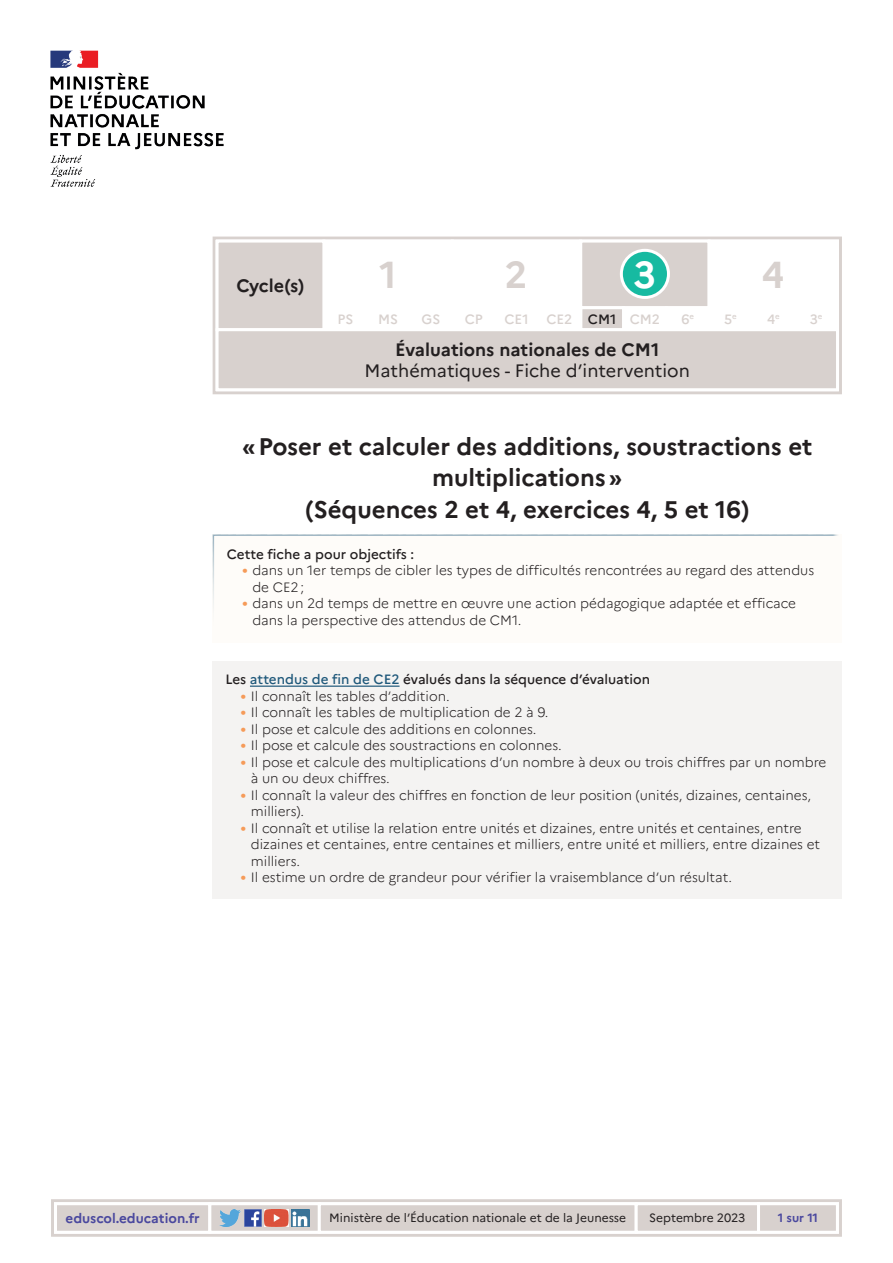
<style>
.page{position:relative;width:893px;height:1263px;background:#fff}
.page>*{position:absolute;margin:0;border:0;box-sizing:border-box;transform-origin:0 0}
.t1{font:700 37.5px "Marianne";color:#d8d1ce}
.t2{font:700 37.5px "Marianne";color:#fff}
.t3{font:700 24px/31.5px "Marianne";color:#231f20;text-align:center}
.t4{font:700 18px "Marianne";color:#231f20}
.t5{font:18px "Marianne";color:#231f20}
.t6{font:300 13.5px/16.5px "Marianne";color:#231f20}
.t7{font:500 13.5px "Marianne";color:#231f20}
.t8{font:500 13.5px "Marianne";color:#d8d1ce}
.t9{font:700 13.5px "Marianne";color:#4a489e}
.t10{font:12px "Marianne";color:#231f20}
.t11{font:700 12px "Marianne";color:#4a489e}
.s1{color:#231f20}
.s2{font-weight:400;font-size:16.5px;color:#f69b59}
.s3{color:#20597b}
</style>
<div class="page">
<div style="left:51px;top:1199px;width:791px;height:38px;border:3px solid #d8d1ce"></div>
<svg style="left:52px;top:1201px;width:788px;height:34px"></svg>
<img style="left:50px;top:50px;width:174px;height:137px">
<svg style="left:212px;top:236px;width:630px;height:159px"></svg>
<div style="left:451px;top:240px;width:131px;height:69px;background:#fff"></div>
<div style="left:579px;top:240px;width:132px;height:69px;background:#d8d1ce;border:3px solid #fff"></div>
<div style="left:708px;top:240px;width:131px;height:69px;background:#fff"></div>
<div style="left:452px;top:308px;width:43px;height:22px;background:#fff"></div>
<div style="left:581px;top:308px;width:42px;height:22px;background:#d8d1ce"></div>
<div style="left:579px;top:306px;width:46px;height:25px;border:3px solid #fff"></div>
<div style="left:622px;top:306px;width:46px;height:25px;border:3px solid #fff"></div>
<div style="left:495px;top:308px;width:43px;height:22px;background:#fff"></div>
<div style="left:538px;top:308px;width:43px;height:22px;background:#fff"></div>
<div style="left:665px;top:306px;width:46px;height:25px;border:3px solid #fff"></div>
<div style="left:752px;top:308px;width:43px;height:22px;background:#fff"></div>
<div style="left:217px;top:241px;width:107px;height:89px;background:#d8d1ce"></div>
<div style="left:216px;top:240px;width:109px;height:91px;border:3px solid #fff"></div>
<div style="left:217px;top:330px;width:620px;height:60px;background:#d8d1ce"></div>
<div style="left:216px;top:328px;width:623px;height:63px;border:3px solid #fff"></div>
<div style="left:365px;top:250px;width:47px;height:47px;background:#fff;border-radius:50%"></div>
<div style="left:363px;top:249px;width:50px;height:50px;border:3px solid #fff;border-radius:50%"></div>
<div style="left:491px;top:249px;width:51px;height:50px;border:3px solid #fff;border-radius:50%"></div>
<div style="left:621px;top:250px;width:47px;height:47px;background:#17baa1;border-radius:50%"></div>
<div style="left:620px;top:249px;width:50px;height:50px;border:3px solid #fff;border-radius:50%"></div>
<div style="left:748px;top:249px;width:50px;height:50px;border:3px solid #fff;border-radius:50%"></div>
<div style="left:213px;top:534px;width:629px;height:109px;background:#fefcf9"></div>
<div style="left:213px;top:661px;width:629px;height:238px;background:#f4f3f2"></div>
<hr style="left:250px;top:685px;width:150px;height:2px;background:#20597b">
<h3 class="t4" style="left:237px;top:275px;width:69px">Cycle(s)</h3>
<h1 class="t1" style="left:379px;top:252px;width:19px">1</h1>
<h1 class="t1" style="left:505px;top:252px;width:24px">2</h1>
<h1 class="t2" style="left:633px;top:252px;width:24px">3</h1>
<h1 class="t1" style="left:762px;top:252px;width:24px">4</h1>
<p class="t8" style="left:337px;top:311px;width:17px">PS</p>
<p class="t8" style="left:378px;top:311px;width:22px">MS</p>
<p class="t8" style="left:422px;top:311px;width:20px">GS</p>
<p class="t8" style="left:465px;top:311px;width:20px">CP</p>
<p class="t8" style="left:504px;top:311px;width:26px">CE1</p>
<p class="t8" style="left:546px;top:311px;width:115px">CE2 <span class="s1">CM1</span> CM2</p>
<p class="t8" style="left:681px;top:311px;width:14px">6<sup>e</sup></p>
<p class="t8" style="left:724px;top:311px;width:14px">5<sup>e</sup></p>
<p class="t8" style="left:767px;top:311px;width:14px">4<sup>e</sup></p>
<p class="t8" style="left:810px;top:311px;width:14px">3<sup>e</sup></p>
<h3 class="t4" style="left:395px;top:338px;width:266px">Évaluations nationales de CM1</h3>
<h3 class="t5" style="left:365px;top:360px;width:327px">Mathématiques - Fiche d’intervention</h3>
<h2 class="t3" style="left:242px;top:430px;width:572px">«Poser et calculer des additions, soustractions et multiplications»<br>(Séquences 2 et 4, exercices 4, 5 et 16)</h2>
<p class="t7" style="left:227px;top:546px;width:189px">Cette fiche a pour objectifs :</p>
<p class="t6" style="left:252px;top:562px;width:563px;text-indent:-10px"><span class="s2">•</span> dans un 1er temps de cibler les types de difficultés rencontrées au regard des attendus de CE2;</p>
<p class="t6" style="left:252px;top:595px;width:545px;text-indent:-10px"><span class="s2">•</span> dans un 2d temps de mettre en œuvre une action pédagogique adaptée et efficace dans la perspective des attendus de CM1.</p>
<p class="t7" style="left:225px;top:671px;width:426px">Les <span class="s3">attendus de fin de CE2</span> évalués dans la séquence d’évaluation</p>
<p class="t6" style="left:241px;top:688px;width:211px"><span class="s2">•</span> Il connaît les tables d’addition.</p>
<p class="t6" style="left:241px;top:704px;width:309px"><span class="s2">•</span> Il connaît les tables de multiplication de 2 à 9.</p>
<p class="t6" style="left:241px;top:721px;width:297px"><span class="s2">•</span> Il pose et calcule des additions en colonnes.</p>
<p class="t6" style="left:241px;top:737px;width:323px"><span class="s2">•</span> Il pose et calcule des soustractions en colonnes.</p>
<p class="t6" style="left:251px;top:754px;width:577px;text-indent:-10px"><span class="s2">•</span> Il pose et calcule des multiplications d’un nombre à deux ou trois chiffres par un nombre à un ou deux chiffres.</p>
<p class="t6" style="left:251px;top:787px;width:562px;text-indent:-10px"><span class="s2">•</span> Il connaît la valeur des chiffres en fonction de leur position (unités, dizaines, centaines, milliers).</p>
<p class="t6" style="left:251px;top:820px;width:571px;text-indent:-10px"><span class="s2">•</span> Il connaît et utilise la relation entre unités et dizaines, entre unités et centaines, entre dizaines et centaines, entre centaines et milliers, entre unité et milliers, entre dizaines et milliers.</p>
<p class="t6" style="left:241px;top:869px;width:493px"><span class="s2">•</span> Il estime un ordre de grandeur pour vérifier la vraisemblance d’un résultat.</p>
<p class="t9" style="left:66px;top:1210px;width:136px">eduscol.education.fr</p>
<p class="t10" style="left:329px;top:1211px;width:298px">Ministère de l’Éducation nationale et de la Jeunesse</p>
<p class="t10" style="left:649px;top:1211px;width:98px">Septembre 2023</p>
<p class="t11" style="left:778px;top:1211px;width:42px">1 sur 11</p>
</div>
